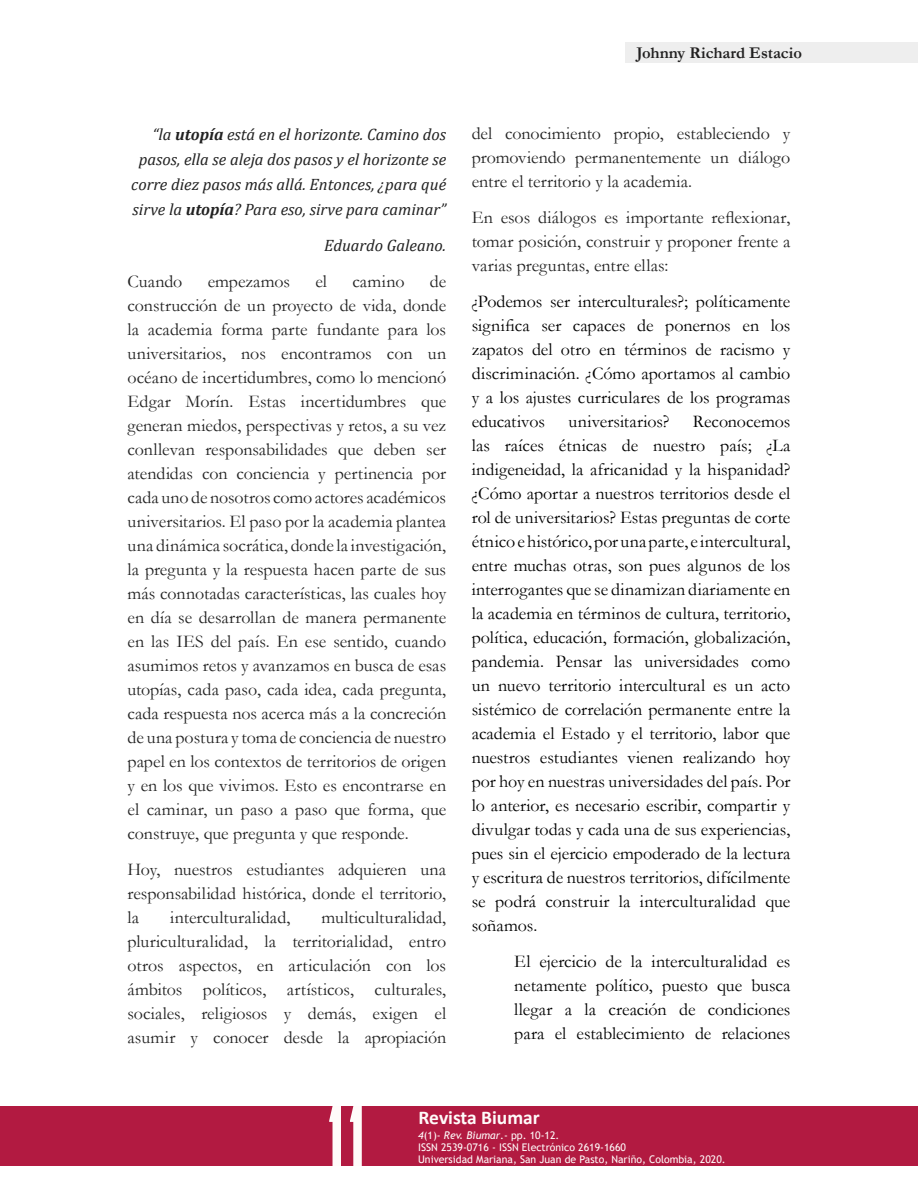
<style>
.page{position:relative;width:918px;height:1188px;background:#fff}
.page>*{position:absolute;margin:0;border:0;box-sizing:border-box;transform-origin:0 0}
.t1{font:700 91.05px "Agency FB";color:#fffbfa;scale:.83 1}
.t2{font:700 19.5px "Calibri";color:#fffbfa}
.t3{font:18px/24px "Garamond";color:#222;text-align:justify}
.t4{font:18px/24px "Garamond";color:#000;text-align:justify}
.t5{font:italic 16.5px/24.8px "Cambria";color:#222;text-align:right}
.t6{font:700 16.5px "Garamond";color:#212020}
.t7{font:10.5px/12px "Trebuchet MS";color:#fffbfa}
.s1{font-weight:700}
.s2{font-style:italic}
</style>
<div class="page">
<div style="left:0;top:1106px;width:918px;height:60px;background:#b21a41"></div>
<div style="left:625px;top:42px;width:293px;height:21px;background:#eee"></div>
<p class="t6" style="left:636px;top:42px;width:167px">Johnny Richard Estacio</p>
<p class="t5" style="left:131px;top:122px;width:316px">“la <span class="s1">utopía</span> está en el horizonte. Camino dos pasos, ella se aleja dos pasos y el horizonte se corre diez pasos más allá. Entonces, ¿para qué sirve la <span class="s1">utopía</span>? Para eso, sirve para caminar”</p>
<p class="t5" style="left:324px;top:233px;width:123px">Eduardo Galeano.</p>
<p class="t3" style="left:128px;top:269px;width:56px">Cuando</p>
<p class="t3" style="left:208px;top:269px;width:84px">empezamos</p>
<p class="t3" style="left:315px;top:269px;width:13px">el</p>
<p class="t3" style="left:352px;top:269px;width:54px">camino</p>
<p class="t3" style="left:128px;top:269px;width:320px;text-indent:302px">de construcción de un proyecto de vida, donde la academia forma parte fundante para los universitarios, nos encontramos con un océano de incertidumbres, como lo mencionó Edgar Morín. Estas incertidumbres que generan miedos, perspectivas y retos, a su vez conllevan responsabilidades que deben ser atendidas con conciencia y pertinencia por cada uno de nosotros como actores académicos universitarios. El paso por la academia plantea una dinámica socrática, donde la investigación, la pregunta y la respuesta hacen parte de sus más connotadas características, las cuales hoy en día se desarrollan de manera permanente en las IES del país. En ese sentido, cuando asumimos retos y avanzamos en busca de esas utopías, cada paso, cada idea, cada pregunta, cada respuesta nos acerca más a la concreción de una postura y toma de conciencia de nuestro papel en los contextos de territorios de origen y en los que vivimos. Esto es encontrarse en el caminar, un paso a paso que forma, que construye, que pregunta y que responde.</p>
<p class="t3" style="left:128px;top:857px;width:320px">Hoy, nuestros estudiantes adquieren una responsabilidad histórica, donde el territorio, la</p>
<p class="t3" style="left:128px;top:905px;width:320px;text-indent:194px">multiculturalidad, pluriculturalidad, la territorialidad, entro otros aspectos, en articulación con los ámbitos políticos, artísticos, culturales, sociales, religiosos y demás, exigen el asumir y conocer desde la apropiación</p>
<p class="t3" style="left:170px;top:905px;width:122px">interculturalidad,</p>
<p class="t3" style="left:472px;top:121px;width:320px">del conocimiento propio, estableciendo y promoviendo permanentemente un diálogo entre el territorio y la academia.</p>
<p class="t3" style="left:472px;top:205px;width:320px">En esos diálogos es importante reflexionar, tomar posición, construir y proponer frente a varias preguntas, entre ellas:</p>
<p class="t4" style="left:472px;top:289px;width:320px">¿Podemos ser interculturales?; políticamente significa ser capaces de ponernos en los zapatos del otro en términos de racismo y discriminación. ¿Cómo aportamos al cambio y a los ajustes curriculares de los programas educativos</p>
<p class="t4" style="left:569px;top:409px;width:102px">universitarios?</p>
<p class="t4" style="left:472px;top:409px;width:320px;text-indent:221px">Reconocemos las raíces étnicas de nuestro país; ¿La indigeneidad, la africanidad y la hispanidad? ¿Cómo aportar a nuestros territorios desde el rol de universitarios? Estas preguntas de corte étnico e histórico, por una parte, e intercultural, entre muchas otras, son pues algunos de los interrogantes que se dinamizan diariamente en la academia en términos de cultura, territorio, política, educación, formación, globalización, pandemia. Pensar las universidades como un nuevo territorio intercultural es un acto sistémico de correlación permanente entre la academia el Estado y el territorio, labor que nuestros estudiantes vienen realizando hoy por hoy en nuestras universidades del país. Por lo anterior, es necesario escribir, compartir y divulgar todas y cada una de sus experiencias, pues sin el ejercicio empoderado de la lectura y escritura de nuestros territorios, difícilmente se podrá construir la interculturalidad que soñamos.</p>
<p class="t4" style="left:514px;top:949px;width:278px">El ejercicio de la interculturalidad es netamente político, puesto que busca llegar a la creación de condiciones para el establecimiento de relaciones</p>
<h1 class="t1" style="left:327px;top:1080px;width:48px">11</h1>
<p class="t2" style="left:419px;top:1103px;width:123px">Revista Biumar</p>
<p class="t7" style="left:418px;top:1129px;width:309px"><span class="s2">4</span>(1)- <span class="s2">Rev. Biumar</span>.- pp. 10-12.<br>ISSN 2539-0716 - ISSN Electrónico 2619-1660<br>Universidad Mariana, San Juan de Pasto, Nariño, Colombia, 2020.</p>
</div>
